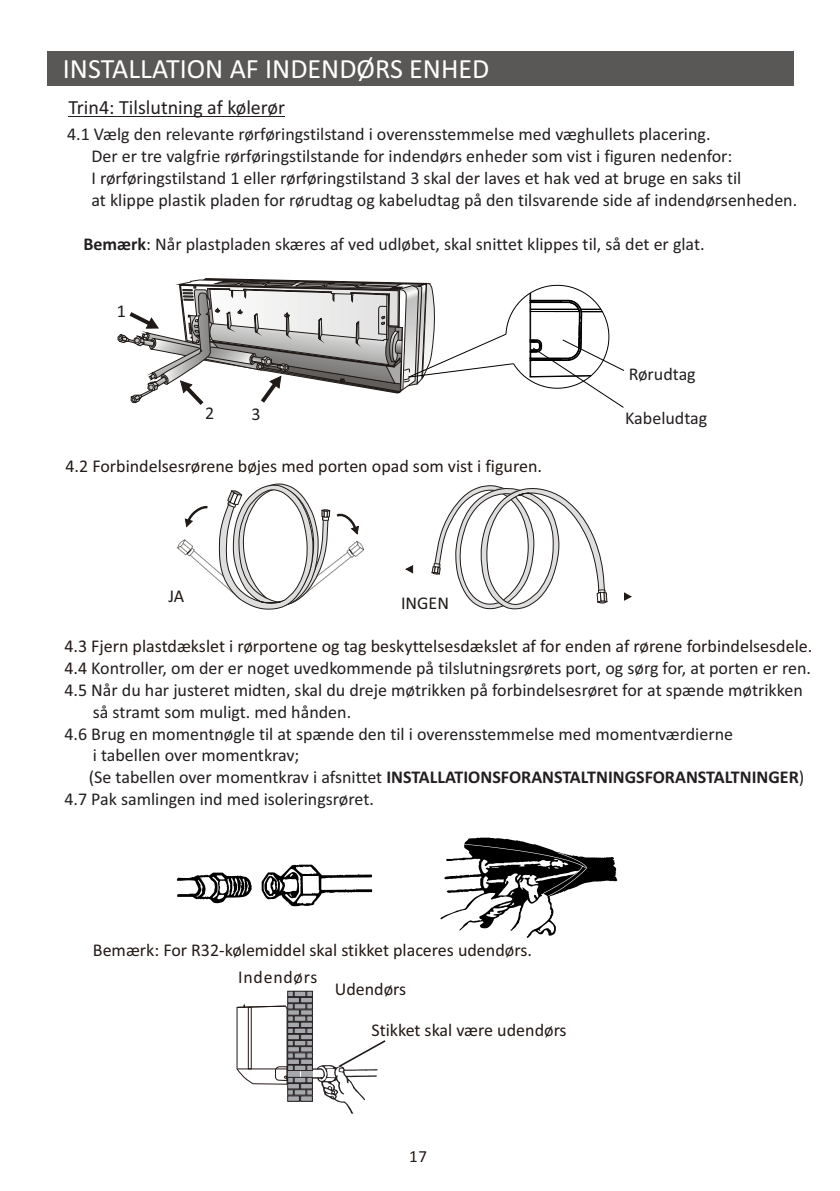
<style>
.page{position:relative;width:840px;height:1191px;background:#fff}
.page>*{position:absolute;margin:0;border:0;box-sizing:border-box;transform-origin:0 0}
.t1{font:28px "Calibri";color:#fff}
.t2{font:20.2px "Calibri";color:#231f20}
.t3{font:18px/22px "Calibri";color:#231f20}
.t4{font:18px "Calibri";color:#231916}
.t5{font:700 18px "Calibri";color:#231f20}
.t6{font:18px "Calibri";color:#1f1a17}
.t7{font:18px "Calibri";letter-spacing:.045em;color:#231916}
.t8{font:17px "Calibri";color:#231916}
.s1{font-weight:700}
.s2{color:#231916}
.s3{font-weight:400}
</style>
<div class="page">
<div style="left:48px;top:51px;width:745px;height:35px;background:#595857"></div>
<svg style="left:117px;top:278px;width:507px;height:130px"></svg>
<hr style="left:68px;top:116px;width:217px;height:1px;background:#231f20">
<svg style="left:405px;top:565px;width:8px;height:8px"></svg>
<svg style="left:431px;top:485px;width:177px;height:125px"></svg>
<svg style="left:624px;top:592px;width:7px;height:8px"></svg>
<svg style="left:177px;top:483px;width:187px;height:127px"></svg>
<svg style="left:440px;top:837px;width:177px;height:101px"></svg>
<svg style="left:177px;top:872px;width:74px;height:31px"></svg>
<svg style="left:261px;top:864px;width:111px;height:42px"></svg>
<div style="left:287px;top:997px;width:12px;height:5px;background:#a6a8ab"></div>
<div style="left:287px;top:997px;width:12px;height:6px;border:1px solid #241f21"></div>
<div style="left:300px;top:997px;width:12px;height:5px;background:#a6a8ab"></div>
<div style="left:300px;top:997px;width:12px;height:6px;border:1px solid #241f21"></div>
<svg style="left:306px;top:991px;width:6px;height:5px"></svg>
<div style="left:294px;top:991px;width:12px;height:5px;background:#a6a8ab"></div>
<div style="left:294px;top:991px;width:12px;height:5px;border:1px solid #241f21"></div>
<svg style="left:287px;top:991px;width:6px;height:5px"></svg>
<svg style="left:236px;top:1003px;width:150px;height:111px"></svg>
<h1 class="t1" style="left:63px;top:57px;width:428px">INSTALLATION AF INDENDØRS ENHED</h1>
<p class="t2" style="left:68px;top:99px;width:218px">Trin4: Tilslutning af kølerør</p>
<p class="t3" style="left:91px;top:124px;width:707px;text-indent:-24px">4.1 Vælg den relevante rørføringstilstand i overensstemmelse med væghullets placering.<br>Der er tre valgfrie rørføringstilstande for indendørs enheder som vist i figuren nedenfor:<br>I rørføringstilstand 1 eller rørføringstilstand 3 skal der laves et hak ved at bruge en saks til<br>at klippe plastik pladen for rørudtag og kabeludtag på den tilsvarende side af indendørsenheden.</p>
<p class="t3" style="left:83px;top:234px;width:622px"><span class="s1">Bemærk</span>: Når plastpladen skæres af ved udløbet, skal snittet klippes til, så det er glat.</p>
<p class="t6" style="left:117px;top:303px;width:11px">1</p>
<p class="t6" style="left:205px;top:405px;width:11px">2</p>
<p class="t6" style="left:251px;top:406px;width:11px">3</p>
<p class="t4" style="left:65px;top:458px;width:478px">4.2 Forbindelsesrørene bøjes med porten opad som vist i figuren.</p>
<p class="t3" style="left:628px;top:365px;width:69px">Rørudtag</p>
<p class="t3" style="left:625px;top:408px;width:84px">Kabeludtag</p>
<p class="t6" style="left:168px;top:588px;width:17px">JA</p>
<p class="t4" style="left:64px;top:638px;width:749px">4.3 Fjern plastdækslet i rørportene og tag beskyttelsesdækslet af for enden af rørene forbindelsesdele.</p>
<p class="t3" style="left:64px;top:658px;width:747px"><span class="s2">4.4</span> Kontroller, om der er noget uvedkommende på tilslutningsrørets port, og sørg for, at porten er ren.</p>
<p class="t3" style="left:64px;top:680px;width:739px">4.5 Når du har justeret midten, skal du dreje møtrikken på forbindelsesrøret for at spænde møtrikken</p>
<p class="t3" style="left:93px;top:702px;width:260px">så stramt som muligt. med hånden.</p>
<p class="t3" style="left:64px;top:724px;width:670px">4.6 Brug en momentnøgle til at spænde den til i overensstemmelse med momentværdierne</p>
<p class="t3" style="left:93px;top:746px;width:208px">i tabellen over momentkrav;</p>
<p class="t5" style="left:89px;top:770px;width:716px"><span class="s3">(Se tabellen over momentkrav i afsnittet</span> INSTALLATIONSFORANSTALTNINGSFORANSTALTNINGER<span class="s3">)</span></p>
<p class="t3" style="left:64px;top:790px;width:311px">4.7 Pak samlingen ind med isoleringsrøret.</p>
<p class="t6" style="left:401px;top:595px;width:49px">INGEN</p>
<p class="t4" style="left:93px;top:943px;width:440px">Bemærk: For R32-kølemiddel skal stikket placeres udendørs.</p>
<p class="t7" style="left:238px;top:969px;width:81px">Indendørs</p>
<p class="t4" style="left:334px;top:982px;width:73px">Udendørs</p>
<p class="t4" style="left:371px;top:1022px;width:197px">Stikket skal være udendørs</p>
<p class="t8" style="left:409px;top:1149px;width:19px">17</p>
</div>
